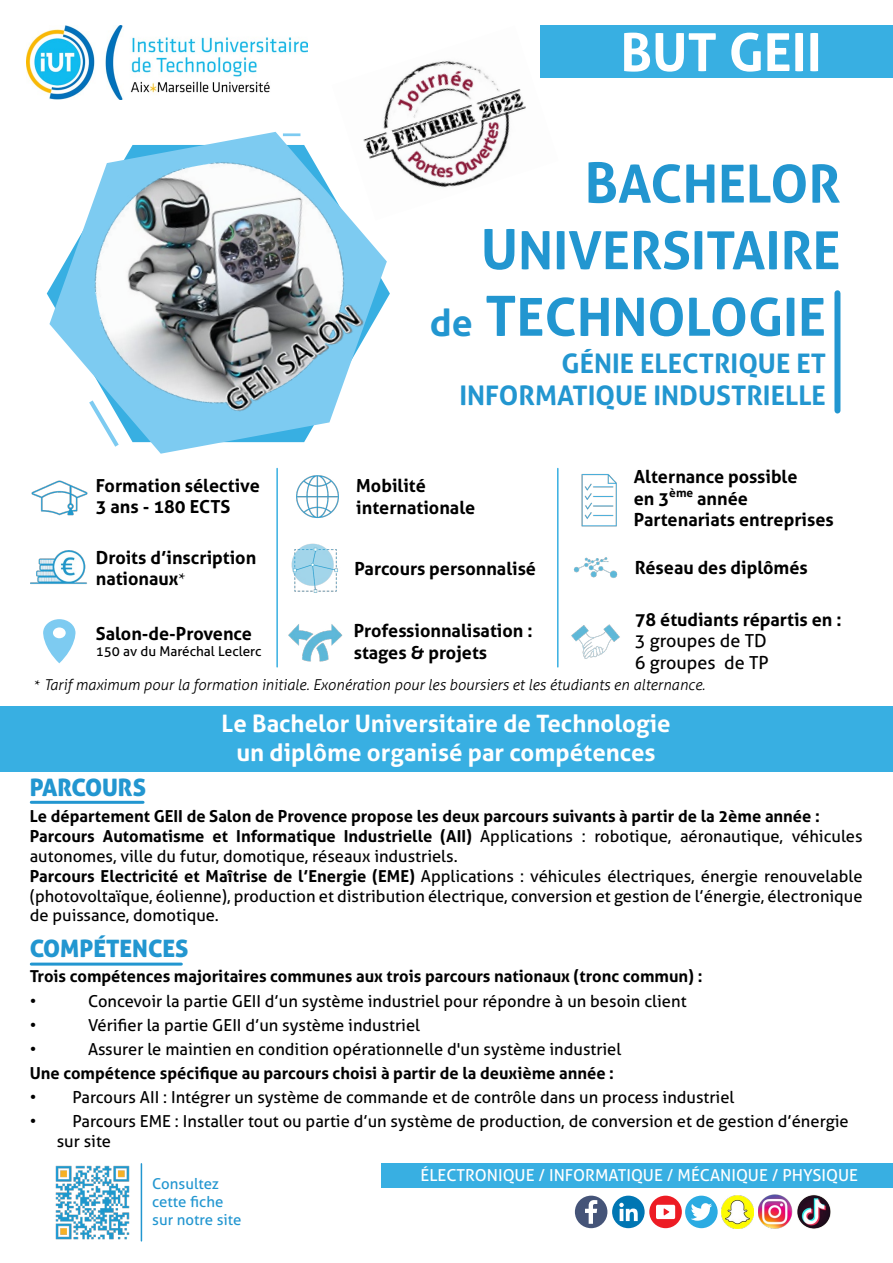
<style>
.page{position:relative;width:893px;height:1263px;background:#fff}
.page>*{position:absolute;margin:0;border:0;box-sizing:border-box;transform-origin:0 0}
.t1{font:700 52.5px/66.6px "Aller";color:#2296d0;text-align:right}
.t2{font:700 52.5px "Aller";color:#fff}
.t3{font:700 27px/32.4px "Aller";color:#2296d0;text-align:right}
.t4{font:700 24px/28.8px "Aller";color:#fff;text-align:center}
.t5{font:24px "Aller Display";color:#2296d0}
.t6{font:700 18px/21.6px "Aller";color:#000}
.t7{font:18px/21.6px "Aller";color:#000}
.t8{font:16.5px/19.8px "Aller";color:#000}
.t9{font:700 16.5px "Aller";color:#000}
.t10{font:16.5px "Aller";color:#fff}
.t11{font:italic 300 15px "Aller";color:#000}
.t12{font:15px/18px "Aller";color:#2296d0}
.t13{font:13.5px "Aller";color:#000}
.s1{font-size:55.5px}
.s2{font-size:37.5px}
.s3{font-family:"Minion Pro";font-weight:400}
.s4{font-family:"Minion Pro";font-weight:400;font-style:normal}
.s5{font-weight:700}
</style>
<div class="page">
<img style="left:26px;top:26px;width:282px;height:73px">
<div style="left:834px;top:293px;width:6px;height:118px;background:#2296d0"></div>
<svg style="left:49px;top:132px;width:338px;height:322px"></svg>
<img style="left:84px;top:149px;width:291px;height:298px">
<svg style="left:85px;top:396px;width:38px;height:55px"></svg>
<hr style="left:283px;top:133px;width:17px;height:3px;background:#7dcbf1">
<hr style="left:31px;top:801px;width:112px;height:3px;background:#2296d0">
<img style="left:31px;top:480px;width:57px;height:36px">
<img style="left:30px;top:551px;width:57px;height:33px">
<img style="left:291px;top:543px;width:47px;height:50px">
<img style="left:581px;top:474px;width:36px;height:53px">
<img style="left:296px;top:475px;width:43px;height:43px">
<img style="left:573px;top:557px;width:45px;height:21px">
<img style="left:571px;top:624px;width:49px;height:35px">
<hr style="left:276px;top:468px;width:2px;height:199px;background:#38afe2">
<hr style="left:557px;top:468px;width:2px;height:199px;background:#38afe2">
<div style="left:0;top:706px;width:893px;height:65px;background:#38afe2"></div>
<div style="left:541px;top:26px;width:352px;height:52px;background:#38afe2"></div>
<div style="left:685px;top:1196px;width:33px;height:32px;background:#2babe2;border-radius:50%"></div>
<div style="left:381px;top:1163px;width:512px;height:24px;background:#38afe2"></div>
<img style="left:55px;top:1165px;width:75px;height:75px">
<hr style="left:141px;top:1164px;width:1px;height:77px;background:#2296d0">
<div style="left:575px;top:1196px;width:32px;height:32px;background:#455478;border-radius:50%"></div>
<svg style="left:585px;top:1200px;width:12px;height:24px"></svg>
<div style="left:612px;top:1196px;width:33px;height:32px;background:#0076b3;border-radius:50%"></div>
<svg style="left:619px;top:1203px;width:19px;height:18px"></svg>
<svg style="left:649px;top:1196px;width:33px;height:32px"></svg>
<svg style="left:691px;top:1203px;width:21px;height:18px"></svg>
<img style="left:721px;top:1195px;width:33px;height:33px">
<img style="left:758px;top:1194px;width:34px;height:35px">
<img style="left:797px;top:1195px;width:33px;height:34px">
<svg style="left:43px;top:619px;width:33px;height:44px"></svg>
<hr style="left:31px;top:962px;width:150px;height:3px;background:#2296d0">
<img style="left:332px;top:26px;width:209px;height:194px">
<img style="left:288px;top:624px;width:55px;height:38px">
<h1 class="t2" style="left:620px;top:20px;width:203px">BUT GEII</h1>
<h1 class="t1" style="left:430px;top:150px;width:412px"><span class="s1">B</span>ACHELOR<br><span class="s1">U</span>NIVERSITAIRE <span class="s2">de</span> <span class="s1">T</span>ECHNOLOGIE</h1>
<h2 class="t3" style="left:459px;top:347px;width:368px">GÉNIE ELECTRIQUE ET<br>INFORMATIQUE INDUSTRIELLE</h2>
<p class="t6" style="left:96px;top:474px;width:165px">Formation sélective<br>3 ans - 180 ECTS</p>
<p class="t6" style="left:96px;top:546px;width:162px">Droits d’inscription nationaux<span class="s3">*</span></p>
<p class="t6" style="left:354px;top:557px;width:183px">Parcours personnalisé</p>
<p class="t6" style="left:356px;top:475px;width:121px">Mobilité internationale</p>
<p class="t6" style="left:96px;top:622px;width:158px">Salon-de-Provence</p>
<p class="t13" style="left:96px;top:643px;width:167px">150 av du Maréchal Leclerc</p>
<p class="t6" style="left:354px;top:620px;width:180px">Professionnalisation : stages &amp; projets</p>
<p class="t6" style="left:634px;top:466px;width:201px">Alternance possible<br>en 3<sup>ème</sup> année<br>Partenariats entreprises</p>
<p class="t6" style="left:635px;top:556px;width:175px">Réseau des diplômés</p>
<p class="t6" style="left:635px;top:608px;width:208px">78 étudiants répartis en :</p>
<p class="t7" style="left:635px;top:630px;width:135px">3 groupes de TD<br>6 groupes de TP</p>
<p class="t11" style="left:35px;top:675px;width:672px"><span class="s4">*</span> Tarif maximum pour la formation initiale. Exonération pour les boursiers et les étudiants en alternance.</p>
<h3 class="t5" style="left:30px;top:772px;width:118px">PARCOURS</h3>
<h3 class="t4" style="left:222px;top:709px;width:450px">Le Bachelor Universitaire de Technologie un diplôme organisé par compétences</h3>
<p class="t8" style="left:30px;top:807px;width:834px"><span class="s5">Le département GEII de Salon de Provence propose les deux parcours suivants à partir de la 2ème année :<br>Parcours Automatisme et Informatique Industrielle (AII)</span> Applications : robotique, aéronautique, véhicules autonomes, ville du futur, domotique, réseaux industriels.<br><span class="s5">Parcours Electricité et Maîtrise de l’Energie (EME)</span> Applications : véhicules électriques, énergie renouvelable (photovoltaïque, éolienne), production et distribution électrique, conversion et gestion de l’énergie, électronique de puissance, domotique.</p>
<h3 class="t5" style="left:30px;top:933px;width:161px">COMPÉTENCES</h3>
<p class="t9" style="left:30px;top:966px;width:674px">Trois compétences majoritaires communes aux trois parcours nationaux (tronc commun) :</p>
<p class="t8" style="left:30px;top:991px;width:8px">•</p>
<p class="t8" style="left:88px;top:991px;width:600px">Concevoir la partie GEII d’un système industriel pour répondre à un besoin client</p>
<p class="t8" style="left:30px;top:1015px;width:8px">•</p>
<p class="t8" style="left:88px;top:1015px;width:334px">Vérifier la partie GEII d’un système industriel</p>
<p class="t8" style="left:30px;top:1039px;width:8px">•</p>
<p class="t8" style="left:88px;top:1039px;width:535px">Assurer le maintien en condition opérationnelle d'un système industriel</p>
<p class="t9" style="left:30px;top:1063px;width:586px">Une compétence spécifique au parcours choisi à partir de la deuxième année :</p>
<p class="t8" style="left:30px;top:1087px;width:706px">• Parcours AII : Intégrer un système de commande et de contrôle dans un process industriel</p>
<p class="t8" style="left:57px;top:1111px;width:793px;text-indent:-27px">• Parcours EME : Installer tout ou partie d’un système de production, de conversion et de gestion d’énergie sur site</p>
<p class="t12" style="left:152px;top:1174px;width:91px">Consultez cette fiche sur notre site</p>
<p class="t10" style="left:420px;top:1165px;width:439px">ÉLECTRONIQUE / INFORMATIQUE / MÉCANIQUE / PHYSIQUE</p>
</div>
